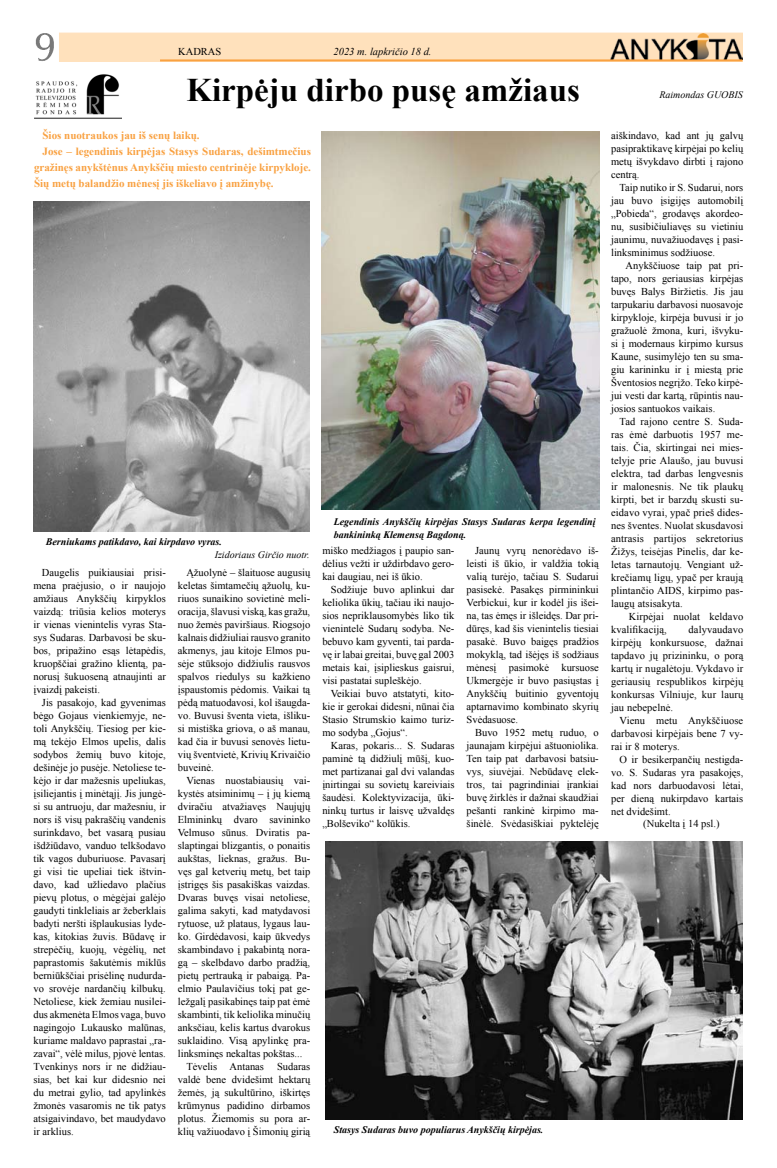
<style>
.page{position:relative;width:777px;height:1168px;background:#fff}
.page>*{position:absolute;margin:0;border:0;box-sizing:border-box;transform-origin:0 0}
.t1{font:700 33px "Times New Roman";color:#000}
.t2{font:700 11px "Times New Roman";color:#f9a141}
.t3{font:10.5px/13px "Times New Roman";color:#000;text-align:justify}
.t4{font:italic 10.5px "Times New Roman";color:#000}
.t5{font:italic 700 10px/13px "Times New Roman";color:#000}
.t6{font:italic 10px "Times New Roman";color:#000}
</style>
<div class="page">
<div style="left:59px;top:33px;width:684px;height:29px;background:#ffe1bc;border:1px solid #ffe1bc"></div>
<img style="left:610px;top:33px;width:132px;height:26px">
<hr style="left:160px;top:59px;width:582px;height:2px;background:#f9a141">
<img style="left:35px;top:33px;width:19px;height:28px">
<img style="left:34px;top:74px;width:87px;height:45px">
<img style="left:33px;top:201px;width:276px;height:330px">
<img style="left:326px;top:842px;width:416px;height:277px">
<img style="left:322px;top:132px;width:278px;height:378px">
<p class="t3" style="left:178px;top:45px;width:9px">kadras</p>
<p class="t4" style="left:333px;top:44px;width:99px">2023 m. lapkričio 18 d.</p>
<h1 class="t1" style="left:186px;top:67px;width:395px">Kirpėju dirbo pusę amžiaus</h1>
<p class="t2" style="left:43px;top:128px;width:159px">Šios nuotraukos jau iš senų laikų.</p>
<p class="t2" style="left:43px;top:144px;width:270px">Jose – legendinis kirpėjas Stasys Sudaras, dešimtmečius</p>
<p class="t2" style="left:34px;top:160px;width:278px">gražinęs anykštėnus Anykščių miesto centrinėje kirpykloje.</p>
<p class="t2" style="left:34px;top:176px;width:241px">Šių metų balandžio mėnesį jis iškeliavo į amžinybę.</p>
<p class="t5" style="left:46px;top:535px;width:178px">Berniukams patikdavo, kai kirpdavo vyras.</p>
<p class="t6" style="left:215px;top:548px;width:96px">Izidoriaus Girčio nuotr.</p>
<p class="t3" style="left:33px;top:566px;width:134px;text-indent:9px">Daugelis puikiausiai prisi&shy;mena praėjusio, o ir naujojo amžiaus Anykščių kirpyklos vaizdą: triūsia kelios moterys ir vienas vienintelis vyras Sta&shy;sys Sudaras. Darbavosi be sku&shy;bos, pripažino esąs lėtapėdis, kruopščiai gražino klientą, pa&shy;norusį šukuoseną atnaujinti ar įvaizdį pakeisti.</p>
<p class="t3" style="left:33px;top:696px;width:134px;text-indent:9px">Jis pasakojo, kad gyvenimas bėgo Gojaus vienkiemyje, ne&shy;toli Anykščių. Tiesiog per kie&shy;mą tekėjo Elmos upelis, dalis sodybos žemių buvo kitoje, dešinėje jo pusėje. Netoliese te&shy;kėjo ir dar mažesnis upeliukas, įsiliejantis į minėtąjį. Jis jungė&shy;si su antruoju, dar mažesniu, ir nors iš visų pakraščių vandenis surinkdavo, bet vasarą pusiau išdžiūdavo, vanduo telkšodavo tik vagos duburiuose. Pavasarį gi visi tie upeliai tiek ištvin&shy;davo, kad užliedavo plačius pievų plotus, o mėgėjai galėjo gaudyti tinkleliais ar žeberklais badyti neršti išplaukusias lyde&shy;kas, kitokias žuvis. Būdavę ir strepėčių, kuojų, vėgėlių, net paprastomis šakutėmis miklūs berniūkščiai prisėlinę nudurda&shy;vo srovėje nardančių kilbukų.<br>Netoliese, kiek žemiau nusilei&shy;dus akmenėta Elmos vaga, buvo nagingojo Lukausko malūnas, kuriame maldavo paprastai „ra&shy;zavai“, vėlė milus, pjovė lentas.<br>Tvenkinys nors ir ne didžiau&shy;sias, bet kai kur didesnio nei du metrai gylio, tad apylinkės žmonės vasaromis ne tik patys atsigaivindavo, bet maudydavo ir arklius.</p>
<p class="t3" style="left:178px;top:566px;width:134px;text-indent:9px">Ąžuolynė – šlaituose augusių keletas šimtamečių ąžuolų, ku&shy;riuos sunaikino sovietinė meli&shy;oracija, šlavusi viską, kas gražu, nuo žemės paviršiaus. Riogsojo kalnais didžiuliai rausvo granito akmenys, jau kitoje Elmos pu&shy;sėje stūksojo didžiulis rausvos spalvos riedulys su kažkieno įspaustomis pėdomis. Vaikai tą pėdą matuodavosi, kol išaugda&shy;vo. Buvusi šventa vieta, išliku&shy;si mistiška griova, o aš manau, kad čia ir buvusi senovės lietu&shy;vių šventvietė, Krivių Krivaičio buveinė.</p>
<p class="t3" style="left:186px;top:774px;width:125px">Vienas nuostabiausių vai-</p>
<p class="t3" style="left:178px;top:787px;width:134px">kystės atsiminimų – į jų kiemą</p>
<p class="t3" style="left:178px;top:800px;width:134px">dviračiu atvažiavęs Naujųjų</p>
<p class="t3" style="left:178px;top:813px;width:134px">Elmininkų dvaro savininko</p>
<p class="t3" style="left:178px;top:826px;width:134px">Velmuso sūnus. Dviratis pa-</p>
<p class="t3" style="left:178px;top:839px;width:134px">slaptingai blizgantis, o ponaitis</p>
<p class="t3" style="left:178px;top:852px;width:134px">aukštas, lieknas, gražus. Bu-</p>
<p class="t3" style="left:178px;top:865px;width:134px">vęs gal ketverių metų, bet taip</p>
<p class="t3" style="left:178px;top:878px;width:134px">įstrigęs šis pasakiškas vaizdas.</p>
<p class="t3" style="left:178px;top:891px;width:134px">Dvaras buvęs visai netoliese,</p>
<p class="t3" style="left:178px;top:904px;width:134px">galima sakyti, kad matydavosi</p>
<p class="t3" style="left:178px;top:917px;width:134px">rytuose, už plataus, lygaus lau-</p>
<p class="t3" style="left:178px;top:930px;width:134px">ko. Girdėdavosi, kaip ūkvedys</p>
<p class="t3" style="left:178px;top:943px;width:134px">skambindavo į pakabintą nora-</p>
<p class="t3" style="left:178px;top:956px;width:134px">gą – skelbdavo darbo pradžią,</p>
<p class="t3" style="left:178px;top:969px;width:134px">pietų pertrauką ir pabaigą. Pa-</p>
<p class="t3" style="left:178px;top:982px;width:134px">elmio Paulavičius tokį pat ge-</p>
<p class="t3" style="left:178px;top:995px;width:134px">ležgalį pasikabinęs taip pat ėmė</p>
<p class="t3" style="left:178px;top:1008px;width:134px">skambinti, tik keliolika minučių</p>
<p class="t3" style="left:178px;top:1021px;width:134px">anksčiau, kelis kartus dvarokus</p>
<p class="t3" style="left:178px;top:1034px;width:134px">suklaidino. Visą apylinkę pra-</p>
<p class="t3" style="left:178px;top:1047px;width:126px">linksminęs nekaltas pokštas...</p>
<p class="t3" style="left:186px;top:1060px;width:125px">Tėvelis Antanas Sudaras</p>
<p class="t3" style="left:178px;top:1073px;width:134px">valdė bene dvidešimt hektarų</p>
<p class="t3" style="left:178px;top:1086px;width:134px">žemės, ją sukultūrino, iškirtęs</p>
<p class="t3" style="left:178px;top:1099px;width:134px">krūmynus padidino dirbamos</p>
<p class="t3" style="left:178px;top:1112px;width:134px">plotus. Žiemomis su pora ar-</p>
<p class="t3" style="left:178px;top:1125px;width:134px">klių važiuodavo į Šimonių girią</p>
<p class="t5" style="left:334px;top:514px;width:263px">Legendinis Anykščių kirpėjas Stasys Sudaras kerpa legendinį bankininką Klemensą Bagdoną.</p>
<p class="t3" style="left:466px;top:544px;width:134px;text-indent:9px">Jaunų vyrų nenorėdavo iš&shy;leisti iš ūkio, ir valdžia tokią valią turėjo, tačiau S. Sudarui pasisekė. Pasakęs pirmininkui Verbickui, kur ir kodėl jis išei&shy;na, tas ėmęs ir išleidęs. Dar pri&shy;dūręs, kad šis vienintelis tiesiai pasakė. Buvo baigęs pradžios mokyklą, tad išėjęs iš sodžiaus mėnesį pasimokė kursuose Ukmergėje ir buvo pasiųstas į Anykščių buitinio gyventojų aptarnavimo kombinato skyrių Svėdasuose.</p>
<p class="t3" style="left:466px;top:726px;width:134px;text-indent:9px">Buvo 1952 metų ruduo, o jaunajam kirpėjui aštuoniolika.<br>Ten taip pat darbavosi batsiu&shy;vys, siuvėjai. Nebūdavę elek&shy;tros, tai pagrindiniai įrankiai buvę žirklės ir dažnai skaudžiai pešanti rankinė kirpimo ma&shy;šinėlė. Svėdasiškiai pyktelėję</p>
<p class="t3" style="left:322px;top:544px;width:134px">miško medžiagos į paupio san&shy;dėlius vežti ir uždirbdavo gero&shy;kai daugiau, nei iš ūkio.</p>
<p class="t3" style="left:322px;top:583px;width:134px;text-indent:9px">Sodžiuje buvo aplinkui dar keliolika ūkių, tačiau iki naujo&shy;sios nepriklausomybės liko tik vienintelė Sudarų sodyba. Ne&shy;bebuvo kam gyventi, tai parda&shy;vę ir labai greitai, buvę gal 2003 metais kai, įsiplieskus gaisrui, visi pastatai supleškėjo.</p>
<p class="t3" style="left:322px;top:687px;width:134px;text-indent:9px">Veikiai buvo atstatyti, kito&shy;kie ir gerokai didesni, nūnai čia Stasio Strumskio kaimo turiz&shy;mo sodyba „Gojus“.</p>
<p class="t3" style="left:322px;top:739px;width:134px;text-indent:9px">Karas, pokaris... S. Sudaras paminė tą didžiulį mūšį, kuo&shy;met partizanai gal dvi valandas įnirtingai su sovietų kareiviais šaudėsi. Kolektyvizacija, ūki&shy;ninkų turtus ir laisvę užvaldęs „Bolševiko“ kolūkis.</p>
<p class="t5" style="left:334px;top:1123px;width:211px">Stasys Sudaras buvo populiarus Anykščių kirpėjas.</p>
<p class="t6" style="left:659px;top:88px;width:81px">Raimondas GUOBIS</p>
<p class="t3" style="left:611px;top:129px;width:134px">aiškindavo, kad ant jų galvų pasipraktikavę kirpėjai po kelių metų išvykdavo dirbti į rajono centrą.</p>
<p class="t3" style="left:611px;top:181px;width:134px;text-indent:9px">Taip nutiko ir S. Sudarui, nors jau buvo įsigijęs automobilį „Pobieda“, grodavęs akordeo&shy;nu, susibičiuliavęs su vietiniu jaunimu, nuvažiuodavęs į pasi&shy;linksminimus sodžiuose.</p>
<p class="t3" style="left:611px;top:259px;width:134px;text-indent:14px">Anykščiuose taip pat pri&shy;tapo, nors geriausias kirpėjas buvęs Balys Biržietis. Jis jau tarpukariu darbavosi nuosavoje kirpykloje, kirpėja buvusi ir jo gražuolė žmona, kuri, išvyku&shy;si į modernaus kirpimo kursus Kaune, susimylėjo ten su sma&shy;giu karininku ir į miestą prie Šventosios negrįžo. Teko kirpė&shy;jui vesti dar kartą, rūpintis nau&shy;josios santuokos vaikais.</p>
<p class="t3" style="left:611px;top:415px;width:134px;text-indent:9px">Tad rajono centre S. Suda&shy;ras ėmė darbuotis 1957 me&shy;tais. Čia, skirtingai nei mies&shy;telyje prie Alaušo, jau buvusi elektra, tad darbas lengvesnis ir malonesnis. Ne tik plaukų kirpti, bet ir barzdų skusti su&shy;eidavo vyrai, ypač prieš dides&shy;nes šventes. Nuolat skusdavosi antrasis partijos sekretorius Žižys, teisėjas Pinelis, dar ke&shy;letas tarnautojų. Vengiant už&shy;krečiamų ligų, ypač per kraują plintančio AIDS, kirpimo pas&shy;laugų atsisakyta.</p>
<p class="t3" style="left:611px;top:610px;width:134px;text-indent:18px">Kirpėjai nuolat keldavo kvalifikaciją,</p>
<p class="t3" style="left:611px;top:623px;width:134px;text-indent:77px">dalyvaudavo kirpėjų konkursuose, dažnai tapdavo jų prizininku, o porą kartų ir nugalėtoju. Vykdavo ir geriausių respublikos kirpėjų konkursas Vilniuje, kur laurų jau nebepelnė.</p>
<p class="t3" style="left:611px;top:714px;width:134px;text-indent:9px">Vienu metu Anykščiuose darbavosi kirpėjais bene 7 vy&shy;rai ir 8 moterys.</p>
<p class="t3" style="left:611px;top:753px;width:134px;text-indent:9px">O ir besikerpančių nestigda&shy;vo. S. Sudaras yra pasakojęs, kad nors darbuodavosi lėtai, per dieną nukirpdavo kartais net dvidešimt.</p>
<p class="t3" style="left:643px;top:817px;width:78px">(Nukelta į 14 psl.)</p>
</div>
